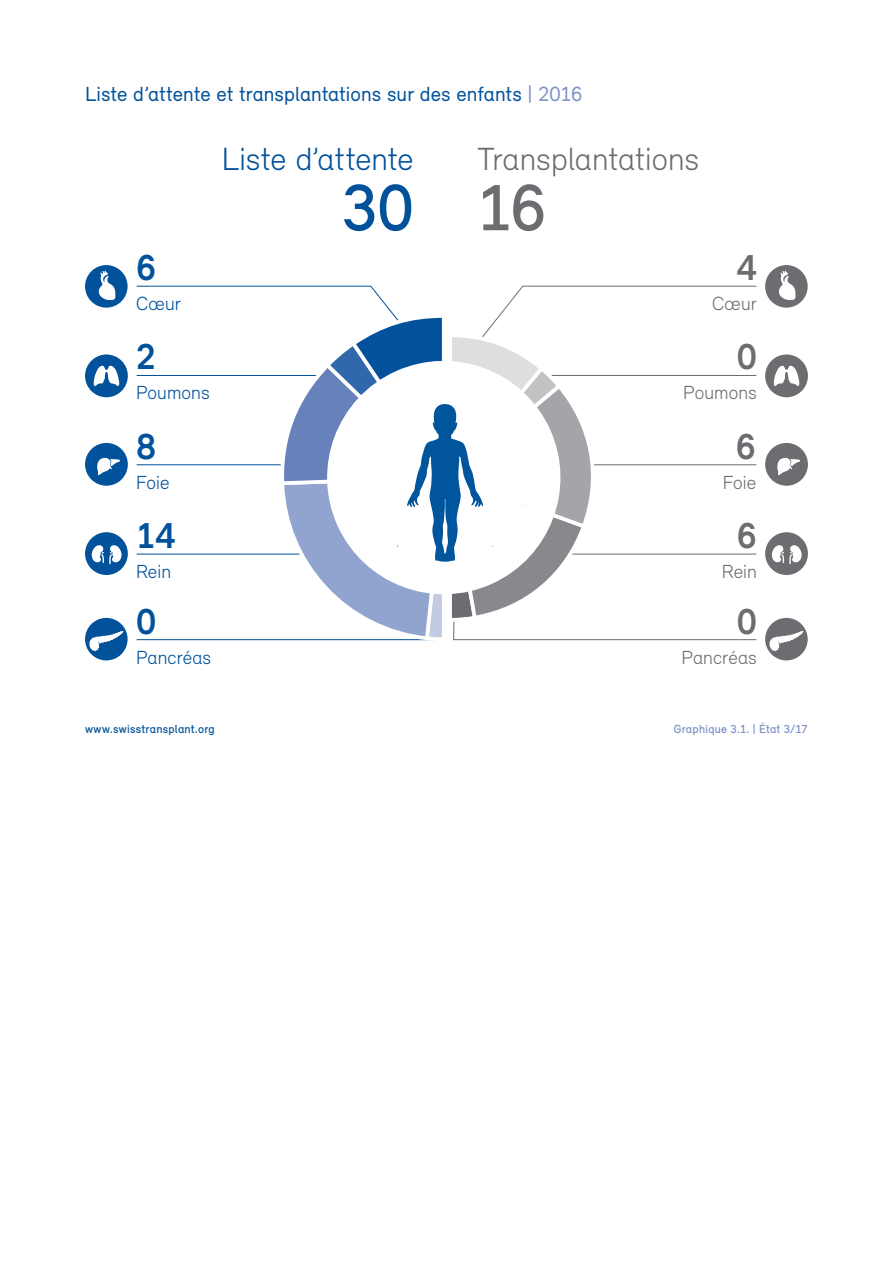
<style>
.page{position:relative;width:893px;height:1263px;background:#fff}
.page>*{position:absolute;margin:0;border:0;box-sizing:border-box;transform-origin:0 0}
.t1{font:500 67.5px "Relevant";color:#01519b}
.t2{font:500 67.5px "Relevant";color:#6c6d70}
.t3{font:700 37.5px "Relevant";color:#01519b}
.t4{font:700 37.5px "Relevant";color:#6c6d70}
.t5{font:300 33px "Relevant";letter-spacing:-.005em;color:#6c6d70}
.t6{font:300 33px "Relevant";letter-spacing:-.01em;color:#01519b}
.t7{font:21px "Relevant";letter-spacing:.005em;color:#01519b}
.t8{font:300 19.5px "Relevant";color:#6c6d70}
.t9{font:300 19.5px "Relevant";color:#01519b}
.t10{font:500 12px "Relevant";letter-spacing:.025em;color:#01519b}
.t11{font:500 12px "Relevant";letter-spacing:.02em;color:#7b91c4}
.s1{color:#7b91c4}
</style>
<div class="page">
<div style="left:765px;top:265px;width:43px;height:43px;background:#6c6d70;border-radius:50%"></div>
<svg style="left:779px;top:270px;width:16px;height:30px"></svg>
<div style="left:765px;top:354px;width:43px;height:43px;background:#6c6d70;border-radius:50%"></div>
<svg style="left:773px;top:365px;width:26px;height:21px"></svg>
<div style="left:765px;top:443px;width:43px;height:43px;background:#6c6d70;border-radius:50%"></div>
<svg style="left:777px;top:458px;width:23px;height:17px"></svg>
<div style="left:765px;top:618px;width:43px;height:42px;background:#6c6d70;border-radius:50%"></div>
<svg style="left:769px;top:631px;width:35px;height:20px"></svg>
<div style="left:765px;top:532px;width:43px;height:43px;background:#6c6d70;border-radius:50%"></div>
<svg style="left:772px;top:545px;width:30px;height:19px"></svg>
<div style="left:85px;top:265px;width:43px;height:43px;background:#01519b;border-radius:50%"></div>
<svg style="left:98px;top:270px;width:17px;height:30px"></svg>
<div style="left:85px;top:354px;width:43px;height:43px;background:#01519b;border-radius:50%"></div>
<svg style="left:93px;top:365px;width:26px;height:21px"></svg>
<div style="left:85px;top:443px;width:43px;height:43px;background:#01519b;border-radius:50%"></div>
<svg style="left:97px;top:457px;width:23px;height:18px"></svg>
<div style="left:85px;top:618px;width:43px;height:42px;background:#01519b;border-radius:50%"></div>
<svg style="left:89px;top:631px;width:34px;height:20px"></svg>
<div style="left:85px;top:532px;width:43px;height:43px;background:#01519b;border-radius:50%"></div>
<svg style="left:92px;top:545px;width:30px;height:19px"></svg>
<svg style="left:136px;top:285px;width:621px;height:356px"></svg>
<p class="t7" style="left:85px;top:81px;width:499px">Liste d’attente et transplantations sur des enfants <span class="s1">| 2016</span></p>
<h2 class="t3" style="left:136px;top:245px;width:22px">6</h2>
<p class="t9" style="left:136px;top:292px;width:46px">Cœur</p>
<h2 class="t3" style="left:136px;top:334px;width:22px">2</h2>
<p class="t9" style="left:136px;top:381px;width:75px">Poumons</p>
<h2 class="t3" style="left:136px;top:423px;width:22px">8</h2>
<p class="t9" style="left:136px;top:470px;width:35px">Foie</p>
<h2 class="t3" style="left:136px;top:512px;width:41px">14</h2>
<p class="t9" style="left:136px;top:560px;width:37px">Rein</p>
<h2 class="t3" style="left:136px;top:598px;width:22px">0</h2>
<p class="t9" style="left:136px;top:645px;width:77px">Pancréas</p>
<h3 class="t6" style="left:222px;top:139px;width:193px">Liste d’attente</h3>
<h1 class="t1" style="left:342px;top:167px;width:73px">30</h1>
<p class="t10" style="left:85px;top:721px;width:131px">www.swisstransplant.org</p>
<h3 class="t5" style="left:477px;top:139px;width:224px">Transplantations</h3>
<h1 class="t2" style="left:477px;top:167px;width:70px">16</h1>
<h2 class="t4" style="left:737px;top:245px;width:22px">4</h2>
<p class="t8" style="left:712px;top:292px;width:46px">Cœur</p>
<h2 class="t4" style="left:737px;top:334px;width:22px">0</h2>
<p class="t8" style="left:683px;top:381px;width:75px">Poumons</p>
<h2 class="t4" style="left:736px;top:423px;width:22px">6</h2>
<p class="t8" style="left:723px;top:470px;width:35px">Foie</p>
<h2 class="t4" style="left:737px;top:512px;width:22px">6</h2>
<p class="t8" style="left:722px;top:560px;width:37px">Rein</p>
<h2 class="t4" style="left:737px;top:598px;width:22px">0</h2>
<p class="t8" style="left:682px;top:645px;width:77px">Pancréas</p>
<p class="t11" style="left:674px;top:721px;width:136px">Graphique 3.1. | État 3/17</p>
</div>
